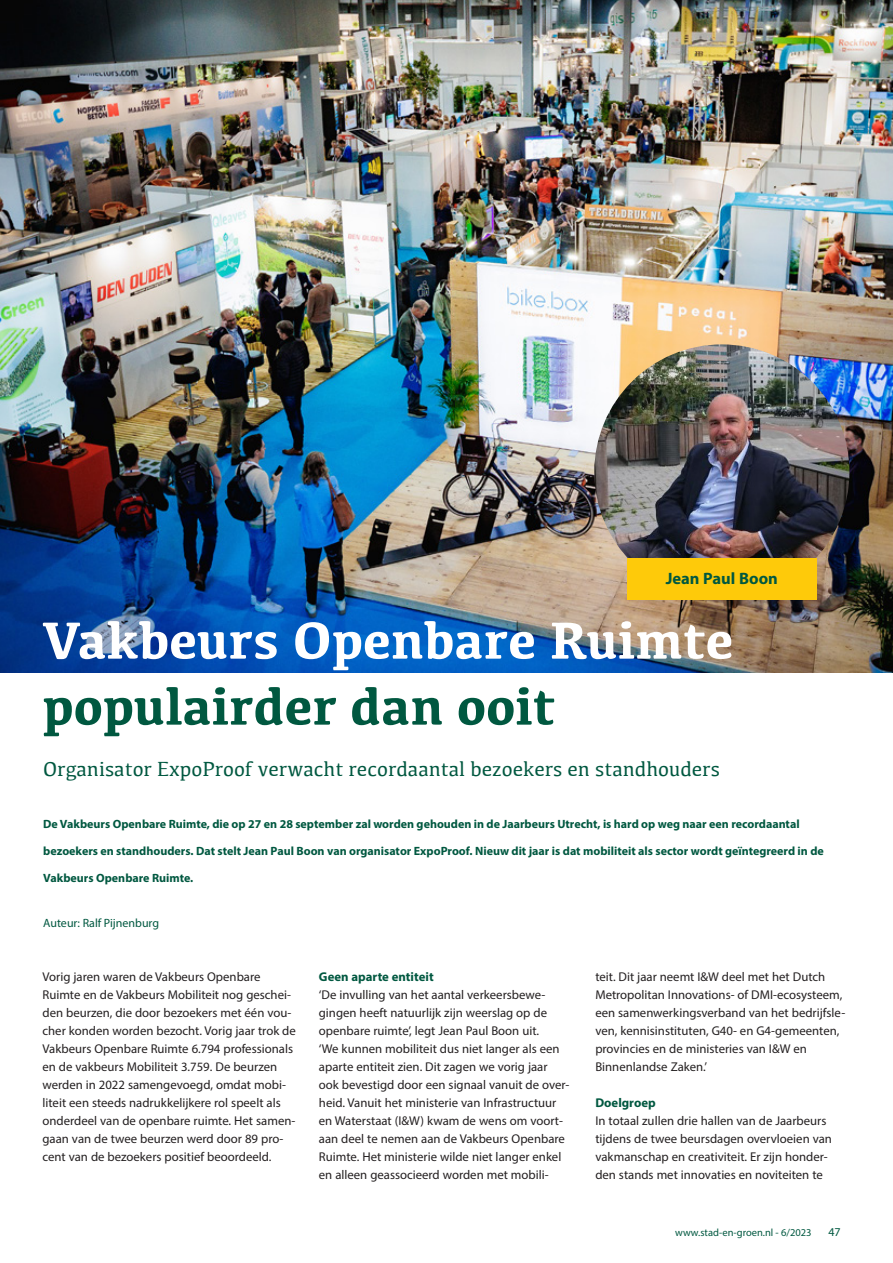
<style>
.page{position:relative;width:893px;height:1263px;background:#fff}
.page>*{position:absolute;margin:0;border:0;box-sizing:border-box;transform-origin:0 0}
.t1{font:700 54px "Kefa";color:#fff}
.t2{font:700 54px "Kefa";color:#005840}
.t3{font:21px "Kefa";color:#005840}
.t4{font:700 16.5px "Myriad Pro";color:#005840}
.t5{font:12.75px/18px "Myriad Pro";color:#231f20}
.t6{font:700 12.75px "Myriad Pro";color:#005840}
.t7{font:700 12px "Myriad Pro";color:#005840}
.t8{font:12px "Myriad Pro";color:#005840}
.t9{font:10.5px "Myriad Pro";color:#005840}
</style>
<div class="page">
<img style="left:0;top:0;width:893px;height:673px">
<img style="left:594px;top:344px;width:255px;height:255px;border-radius:128px">
<div style="left:627px;top:559px;width:189px;height:41px;background:#feca0a"></div>
<p class="t4" style="left:666px;top:568px;width:114px">Jean Paul Boon</p>
<h1 class="t1" style="left:43px;top:604px;width:692px">Vakbeurs Openbare Ruimte</h1>
<h1 class="t2" style="left:43px;top:670px;width:514px">populairder dan ooit</h1>
<h2 class="t3" style="left:43px;top:755px;width:678px">Organisator ExpoProof verwacht recordaantal bezoekers en standhouders</h2>
<p class="t7" style="left:43px;top:816px;width:758px">De Vakbeurs Openbare Ruimte, die op 27 en 28 september zal worden gehouden in de Jaarbeurs Utrecht, is hard op weg naar een recordaantal</p>
<p class="t7" style="left:43px;top:843px;width:782px">bezoekers en standhouders. Dat stelt Jean Paul Boon van organisator ExpoProof. Nieuw dit jaar is dat mobiliteit als sector wordt geïntegreerd in de</p>
<p class="t7" style="left:43px;top:870px;width:152px">Vakbeurs Openbare Ruimte.</p>
<p class="t8" style="left:43px;top:916px;width:117px">Auteur: Ralf Pijnenburg</p>
<p class="t5" style="left:43px;top:968px;width:255px">Vorig jaren waren de Vakbeurs Openbare Ruimte en de Vakbeurs Mobiliteit nog geschei&shy;den beurzen, die door bezoekers met één vou&shy;cher konden worden bezocht. Vorig jaar trok de Vakbeurs Openbare Ruimte 6.794 professionals en de vakbeurs Mobiliteit 3.759. De beurzen werden in 2022 samengevoegd, omdat mobi&shy;liteit een steeds nadrukkelijkere rol speelt als onderdeel van de openbare ruimte. Het samen&shy;gaan van de twee beurzen werd door 89 pro&shy;cent van de bezoekers positief beoordeeld.</p>
<p class="t6" style="left:319px;top:968px;width:116px">Geen aparte entiteit</p>
<p class="t5" style="left:319px;top:986px;width:252px">‘De invulling van het aantal verkeersbewe&shy;gingen heeft natuurlijk zijn weerslag op de openbare ruimte’, legt Jean Paul Boon uit.<br>‘We kunnen mobiliteit dus niet langer als een aparte entiteit zien. Dit zagen we vorig jaar ook bevestigd door een signaal vanuit de over&shy;heid. Vanuit het ministerie van Infrastructuur en Waterstaat (I&amp;W) kwam de wens om voort&shy;aan deel te nemen aan de Vakbeurs Openbare Ruimte. Het ministerie wilde niet langer enkel en alleen geassocieerd worden met mobili-</p>
<p class="t5" style="left:595px;top:968px;width:251px">teit. Dit jaar neemt I&amp;W deel met het Dutch Metropolitan Innovations- of DMI-ecosysteem, een samenwerkingsverband van het bedrijfsle&shy;ven, kennisinstituten, G40- en G4-gemeenten, provincies en de ministeries van I&amp;W en Binnenlandse Zaken.’</p>
<p class="t6" style="left:595px;top:1094px;width:62px">Doelgroep</p>
<p class="t5" style="left:595px;top:1112px;width:238px">In totaal zullen drie hallen van de Jaarbeurs tijdens de twee beursdagen overvloeien van vakmanschap en creativiteit. Er zijn honder&shy;den stands met innovaties en noviteiten te</p>
<p class="t9" style="left:675px;top:1226px;width:138px">www.stad-en-groen.nl - 6/2023</p>
<p class="t8" style="left:828px;top:1224px;width:14px">47</p>
</div>
